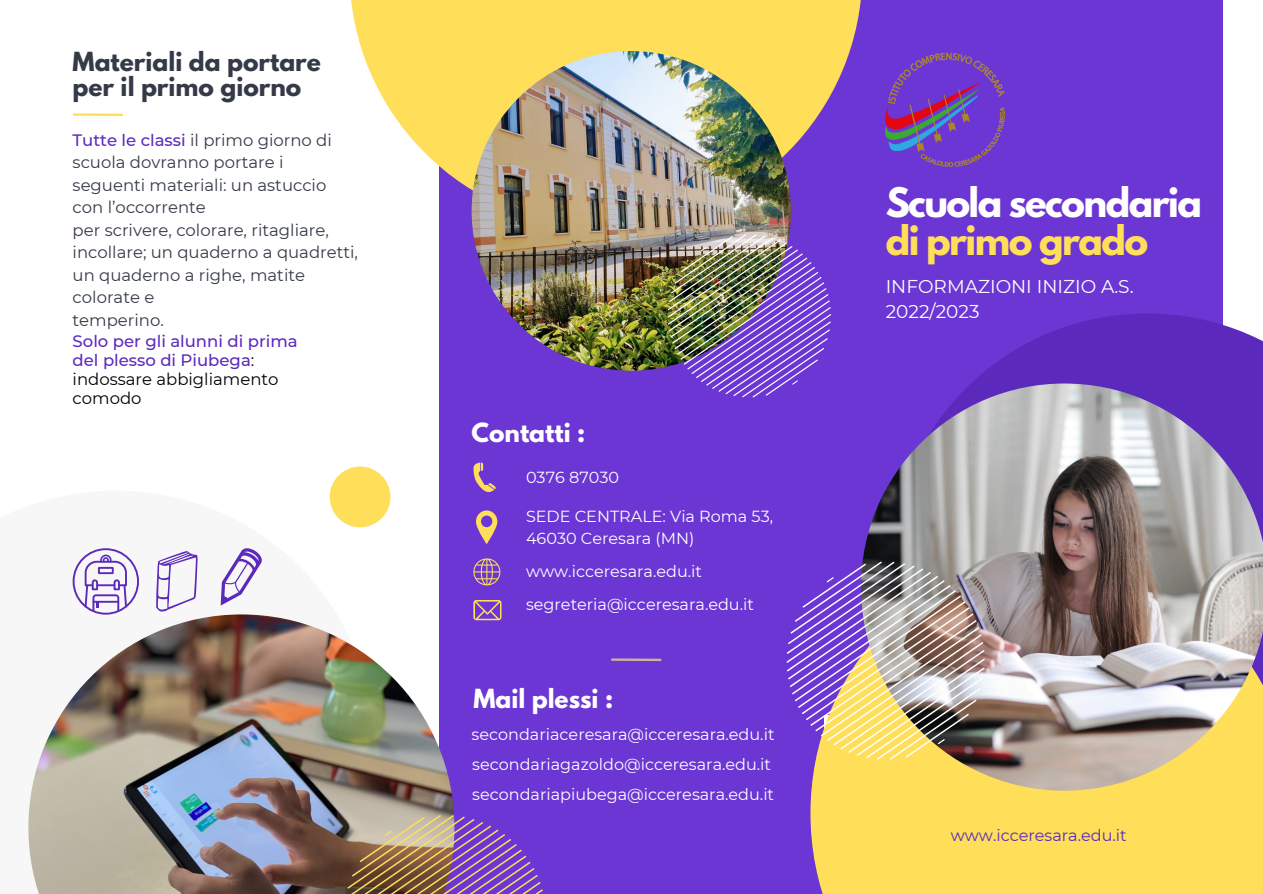
<style>
.page{position:relative;width:1263px;height:894px;background:#fff}
.page>*{position:absolute;margin:0;border:0;box-sizing:border-box;transform-origin:0 0}
.t1{font:700 36px "League Spartan";letter-spacing:-.045em;color:#fff}
.t2{font:700 36px "League Spartan";letter-spacing:-.045em;color:#ffde59}
.t3{font:700 23.4px/24.8px "League Spartan";color:#343a48}
.t4{font:700 23.4px "League Spartan";color:#fff}
.t5{font:18.6px/25.3px "Montserrat";color:#fff}
.t6{font:16.5px/22.5px "Montserrat";color:#343a48}
.t7{font:500 16.5px/19px "Montserrat";color:#5b2abd}
.t8{font:16.05px/29.5px "Montserrat";color:#fff}
.t9{font:16.05px "Montserrat";color:#5b2abd}
.s1{font-weight:500;color:#5b2abd}
.s2{font-weight:400;color:#000}
</style>
<div class="page">
<div style="left:824px;top:0;width:399px;height:714px;background:#6b36d4"></div>
<div style="left:439px;top:0;width:384px;height:893px;background:#6b36d4"></div>
<svg style="left:972px;top:313px;width:291px;height:70px;fill:#5b2abd"></svg>
<svg style="left:473px;top:462px;width:23px;height:30px"></svg>
<svg style="left:476px;top:510px;width:21px;height:34px"></svg>
<svg style="left:473px;top:558px;width:27px;height:27px"></svg>
<hr style="left:612px;top:658px;width:48px;height:3px;background:#c9b2a4">
<hr style="left:74px;top:113px;width:48px;height:3px;background:#ffde59">
<div style="left:810px;top:556px;width:453px;height:337px;background:#ffde59"></div>
<img style="left:861px;top:383px;width:402px;height:407px">
<svg style="left:351px;top:0;width:510px;height:228px;fill:#ffde59"></svg>
<img style="left:472px;top:51px;width:319px;height:319px;border-radius:50%">
<img style="left:28px;top:614px;width:426px;height:279px">
<img style="left:668px;top:234px;width:163px;height:163px">
<img style="left:786px;top:561px;width:199px;height:198px">
<svg style="left:343px;top:814px;width:200px;height:79px"></svg>
<div style="left:330px;top:466px;width:60px;height:61px;background:#ffde59;border-radius:50%"></div>
<img style="left:886px;top:52px;width:119px;height:115px">
<svg style="left:473px;top:600px;width:28px;height:20px"></svg>
<svg style="left:73px;top:548px;width:66px;height:66px"></svg>
<svg style="left:156px;top:551px;width:42px;height:60px"></svg>
<svg style="left:221px;top:548px;width:41px;height:57px"></svg>
<h2 class="t3" style="left:73px;top:53px;width:250px">Materiali da portare per il primo giorno</h2>
<p class="t6" style="left:73px;top:128px;width:287px"><span class="s1">Tutte le classi</span> il primo giorno di scuola dovranno portare i seguenti materiali: un astuccio con l’occorrente<br>per scrivere, colorare, ritagliare, incollare; un quaderno a quadretti, un quaderno a righe, matite colorate e<br>temperino.</p>
<p class="t7" style="left:73px;top:331px;width:226px">Solo per gli alunni di prima del plesso di Piubega<span class="s2">: indossare abbigliamento comodo</span></p>
<h2 class="t4" style="left:472px;top:421px;width:115px">Contatti :</h2>
<p class="t8" style="left:526px;top:462px;width:95px">0376 87030</p>
<p class="t8" style="left:526px;top:505px;width:249px;line-height:21.9px">SEDE CENTRALE: Via Roma 53,<br>46030 Ceresara (MN)</p>
<p class="t8" style="left:526px;top:556px;width:177px">www.icceresara.edu.it</p>
<p class="t8" style="left:526px;top:589px;width:229px">segreteria@icceresara.edu.it</p>
<h2 class="t4" style="left:473px;top:687px;width:141px">Mail plessi :</h2>
<p class="t8" style="left:472px;top:719px;width:304px">secondariaceresara@icceresara.edu.it secondariagazoldo@icceresara.edu.it secondariapiubega@icceresara.edu.it</p>
<h1 class="t1" style="left:886px;top:184px;width:318px">Scuola secondaria</h1>
<h1 class="t2" style="left:886px;top:222px;width:264px">di primo grado</h1>
<p class="t5" style="left:886px;top:273px;width:249px">INFORMAZIONI INIZIO A.S.<br>2022/2023</p>
<p class="t9" style="left:951px;top:825px;width:177px">www.icceresara.edu.it</p>
</div>
